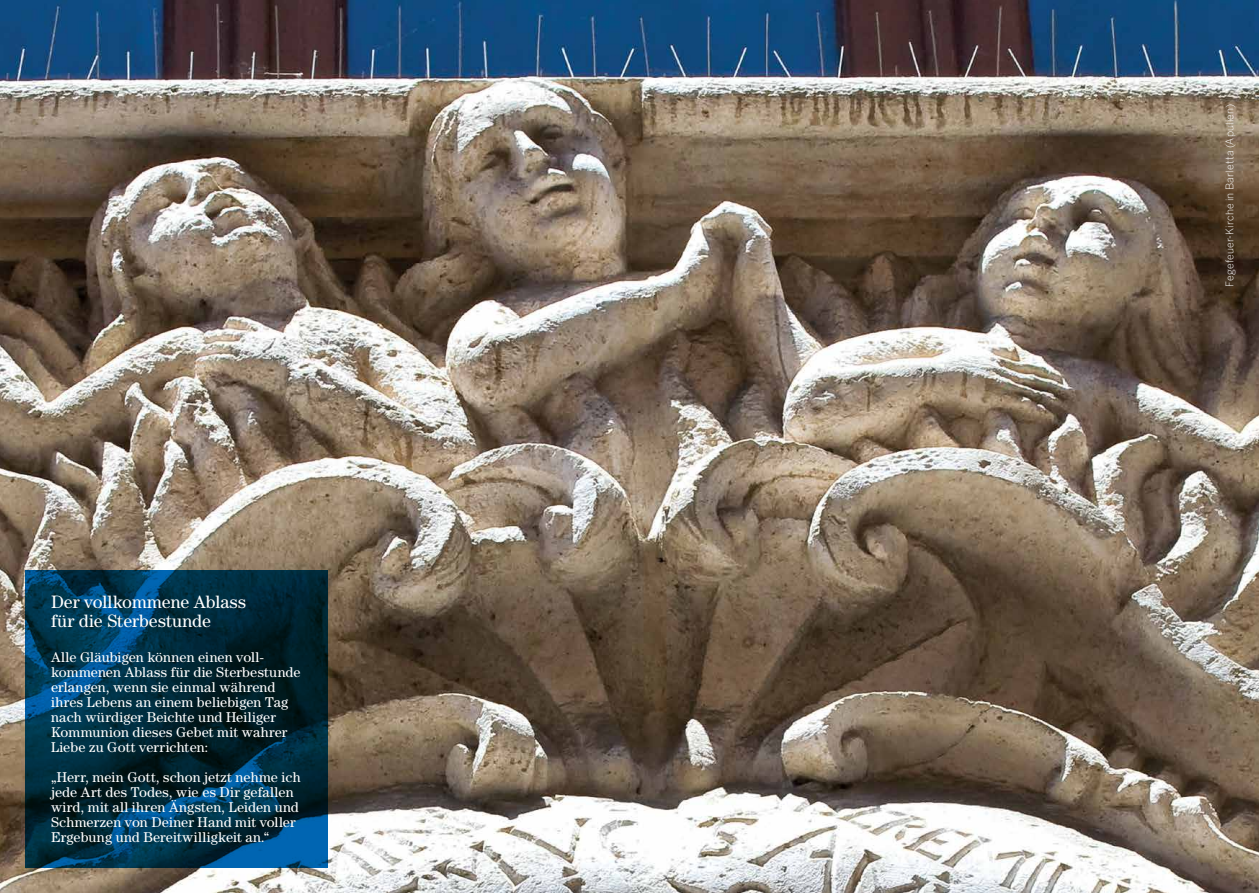
<style>
.page{position:relative;width:1259px;height:893px;background:#fff}
.page>*{position:absolute;margin:0;border:0;box-sizing:border-box;transform-origin:0 0}
.t1{font:18px/19.5px "Century Std";color:#fff}
.t2{font:14.25px/15px "Century Std";letter-spacing:.01em;color:#fff}
.t3{font:300 10.5px "Benton Sans";letter-spacing:.02em;color:#fff}
</style>
<div class="page">
<img style="left:0;top:0;width:1259px;height:893px">
<svg style="left:26px;top:570px;width:302px;height:297px;background:#002e44"></svg>
<p class="t1" style="left:51px;top:591px;width:196px">Der vollkommene Ablass für die Sterbestunde</p>
<p class="t2" style="left:51px;top:649px;width:251px">Alle Gläubigen können einen voll&shy;kommenen Ablass für die Sterbestunde erlangen, wenn sie einmal während ihres Lebens an einem beliebigen Tag nach würdiger Beichte und Heiliger Kommunion dieses Gebet mit wahrer Liebe zu Gott verrichten:</p>
<p class="t2" style="left:51px;top:769px;width:251px">„Herr, mein Gott, schon jetzt nehme ich jede Art des Todes, wie es Dir gefallen wird, mit all ihren Ängsten, Leiden und Schmerzen von Deiner Hand mit voller Ergebung und Bereitwilligkeit an.“</p>
<p class="t3" style="left:1223px;top:287px;width:184px;rotate:-90deg">Fegefeuer-Kirche in Barletta (Apulien)</p>
</div>
